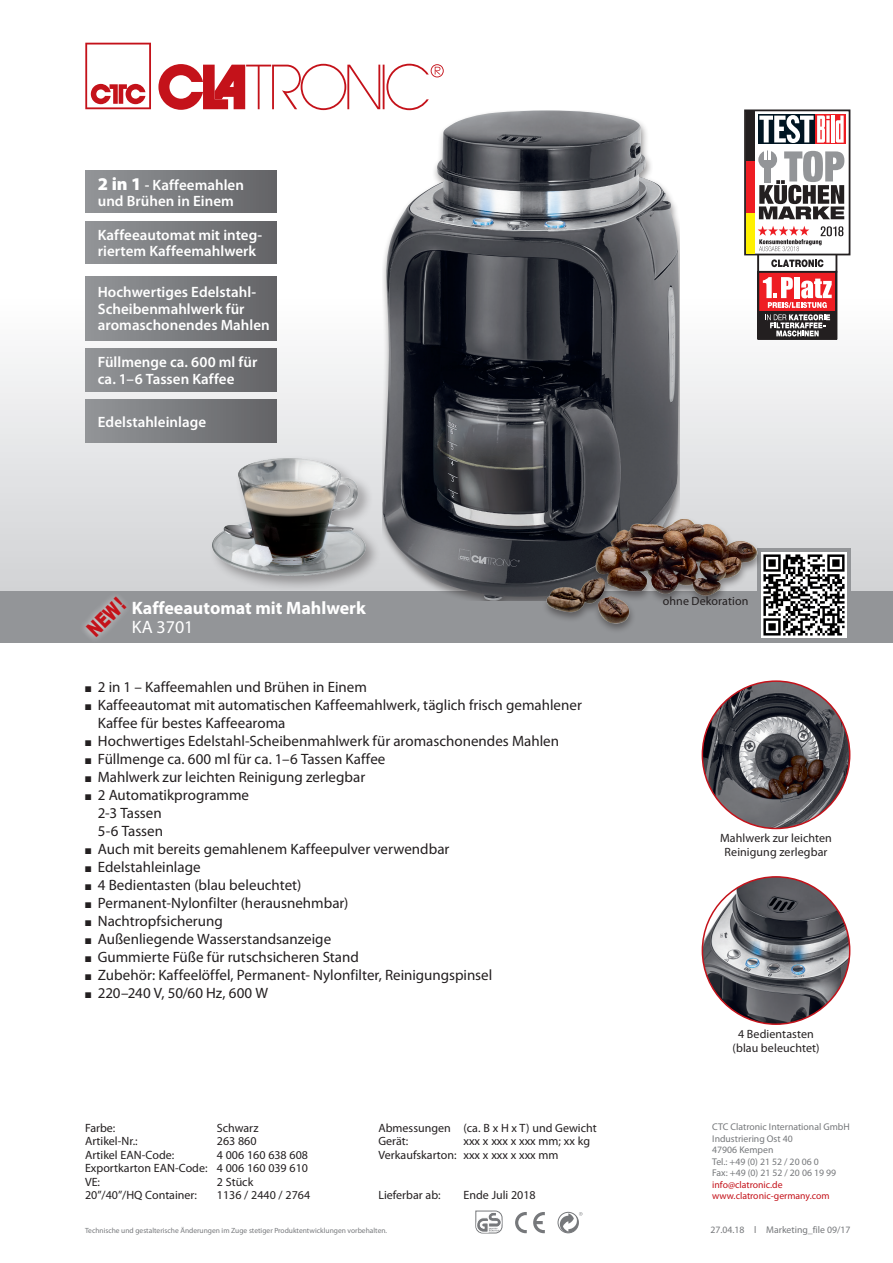
<style>
.page{position:relative;width:893px;height:1263px;background:#fff}
.page>*{position:absolute;margin:0;border:0;box-sizing:border-box;transform-origin:0 0}
.t1{font:900 21px "Arial";color:#c4121a;scale:.7 1}
.t2{font:700 18px "Myriad Pro";color:#fff}
.t3{font:18px "Myriad Pro";color:#fff}
.t4{font:15px/18px "Myriad Pro";color:#231f20}
.t5{font:600 15px/16.5px "Myriad Pro";color:#fff}
.t6{font:12px/13.5px "Myriad Pro";color:#231f20}
.t7{font:9.75px/11.6px "Myriad Pro";color:#76787b}
.t8{font:9.75px/11.6px "Myriad Pro";color:#c4121a}
.t9{font:7.5px "Myriad Pro";color:#76787b}
.s1{font-weight:900;font-size:18px}
</style>
<div class="page">
<div style="left:0;top:298px;width:893px;height:297px;background:linear-gradient(to bottom,#fbfbfb,#d0d2d4)"></div>
<svg style="left:515px;top:1212px;width:12px;height:21px"></svg>
<svg style="left:533px;top:1212px;width:12px;height:21px"></svg>
<div style="left:558px;top:1212px;width:21px;height:21px;border:1px solid #76787b;border-radius:50%"></div>
<svg style="left:560px;top:1212px;width:23px;height:21px"></svg>
<svg style="left:765px;top:549px;width:85px;height:42px"></svg>
<svg style="left:158px;top:64px;width:286px;height:46px"></svg>
<svg style="left:85px;top:43px;width:66px;height:66px"></svg>
<div style="left:0;top:591px;width:893px;height:51px;background:#939598"></div>
<svg style="left:475px;top:1210px;width:27px;height:23px"></svg>
<svg style="left:75px;top:586px;width:62px;height:57px"></svg>
<img style="left:761px;top:553px;width:85px;height:85px">
<img style="left:702px;top:681px;width:148px;height:147px;border-radius:74px">
<img style="left:381px;top:110px;width:298px;height:491px">
<div style="left:541px;top:517px;width:224px;height:117px;background:#231f20;opacity:.5"></div>
<img style="left:542px;top:516px;width:220px;height:110px">
<div style="left:209px;top:454px;width:172px;height:138px;background:#231f20;opacity:.4"></div>
<img style="left:209px;top:455px;width:159px;height:124px">
<img style="left:702px;top:877px;width:148px;height:147px;border-radius:74px">
<svg style="left:754px;top:112px;width:92px;height:140px"></svg>
<div style="left:744px;top:109px;width:106px;height:146px;border:2px solid #231f20"></div>
<div style="left:746px;top:111px;width:8px;height:52px;background:#231f20"></div>
<div style="left:746px;top:162px;width:8px;height:51px;background:#ee1d23"></div>
<div style="left:746px;top:213px;width:8px;height:41px;background:#fff101"></div>
<div style="left:758px;top:114px;width:87px;height:30px;background:#001522"></div>
<div style="left:815px;top:114px;width:30px;height:30px;background:#ee1d23"></div>
<svg style="left:759px;top:115px;width:85px;height:104px"></svg>
<svg style="left:756px;top:226px;width:87px;height:115px"></svg>
<div style="left:85px;top:221px;width:191px;height:43px;background:linear-gradient(to right,#939598,#636467)"></div>
<div style="left:85px;top:349px;width:191px;height:42px;background:linear-gradient(to right,#939598,#636467)"></div>
<div style="left:85px;top:400px;width:191px;height:42px;background:linear-gradient(to right,#939598,#636467)"></div>
<div style="left:85px;top:276px;width:191px;height:64px;background:linear-gradient(to right,#939598,#636467)"></div>
<div style="left:85px;top:170px;width:191px;height:43px;background:linear-gradient(to right,#939598,#636467)"></div>
<p class="t5" style="left:98px;top:176px;width:148px"><span class="s1">2 in 1</span> - Kaffeemahlen und Brühen in Einem</p>
<p class="t5" style="left:98px;top:226px;width:166px">Kaffeeautomat mit integ&shy;riertem Kaffeemahlwerk</p>
<p class="t5" style="left:98px;top:284px;width:173px">Hochwertiges Edelstahl-<br>Scheibenmahlwerk für aromaschonendes Mahlen</p>
<p class="t5" style="left:98px;top:354px;width:161px">Füllmenge ca. 600 ml für ca. 1–6 Tassen Kaffee</p>
<p class="t5" style="left:98px;top:413px;width:110px">Edelstahleinlage</p>
<h1 class="t1" style="left:80px;top:622px;width:65px;rotate:-45deg">NEW!</h1>
<p class="t2" style="left:132px;top:596px;width:236px">Kaffeeautomat mit Mahlwerk</p>
<p class="t3" style="left:132px;top:616px;width:63px">KA 3701</p>
<p class="t4" style="left:85px;top:677px;width:283px">■ 2 in 1 – Kaffeemahlen und Brühen in Einem</p>
<p class="t4" style="left:98px;top:695px;width:486px;text-indent:-13px">■ Kaffeeautomat mit automatischen Kaffeemahlwerk, täglich frisch gemahlener<br>Kaffee für bestes Kaffeearoma</p>
<p class="t4" style="left:85px;top:731px;width:476px">■ Hochwertiges Edelstahl-Scheibenmahlwerk für aromaschonendes Mahlen</p>
<p class="t4" style="left:85px;top:749px;width:302px">■ Füllmenge ca. 600 ml für ca. 1–6 Tassen Kaffee</p>
<p class="t4" style="left:85px;top:767px;width:282px">■ Mahlwerk zur leichten Reinigung zerlegbar</p>
<p class="t4" style="left:98px;top:785px;width:153px;text-indent:-13px">■ 2 Automatikprogramme<br>2-3 Tassen<br>5-6 Tassen</p>
<p class="t4" style="left:85px;top:839px;width:366px">■ Auch mit bereits gemahlenem Kaffeepulver verwendbar</p>
<p class="t4" style="left:85px;top:857px;width:117px">■ Edelstahleinlage</p>
<p class="t4" style="left:85px;top:875px;width:218px">■ 4 Bedientasten (blau beleuchtet)</p>
<p class="t4" style="left:85px;top:893px;width:265px">■ Permanent-Nylonfilter (herausnehmbar)</p>
<p class="t4" style="left:85px;top:911px;width:139px">■ Nachtropfsicherung</p>
<p class="t4" style="left:85px;top:929px;width:248px">■ Außenliegende Wasserstandsanzeige</p>
<p class="t4" style="left:85px;top:947px;width:275px">■ Gummierte Füße für rutschsicheren Stand</p>
<p class="t4" style="left:85px;top:965px;width:409px">■ Zubehör: Kaffeelöffel, Permanent- Nylonfilter, Reinigungspinsel</p>
<p class="t4" style="left:85px;top:983px;width:185px">■ 220–240 V, 50/60 Hz, 600 W</p>
<p class="t6" style="left:85px;top:1121px;width:32px">Farbe:</p>
<p class="t6" style="left:217px;top:1121px;width:43px">Schwarz</p>
<p class="t6" style="left:85px;top:1134px;width:54px">Artikel-Nr.:</p>
<p class="t6" style="left:217px;top:1134px;width:41px">263 860</p>
<p class="t6" style="left:85px;top:1148px;width:91px">Artikel EAN-Code:</p>
<p class="t6" style="left:85px;top:1148px;width:225px;text-align:justify;text-indent:132px">4 006 160 638 608<br>Exportkarton EAN-Code: 4 006 160 039 610<br>VE:</p>
<p class="t6" style="left:217px;top:1175px;width:38px">2 Stück</p>
<p class="t6" style="left:85px;top:1188px;width:114px">20”/40”/HQ Container:</p>
<p class="t6" style="left:217px;top:1188px;width:95px">1136 / 2440 / 2764</p>
<p class="t6" style="left:378px;top:1121px;width:220px">Abmessungen (ca. B x H x T) und Gewicht<br>Gerät:</p>
<p class="t6" style="left:378px;top:1134px;width:213px;text-indent:85px">xxx x xxx x xxx mm; xx kg<br>Verkaufskarton: xxx x xxx x xxx mm</p>
<p class="t6" style="left:378px;top:1188px;width:64px">Lieferbar ab:</p>
<p class="t6" style="left:463px;top:1188px;width:74px">Ende Juli 2018</p>
<p class="t9" style="left:85px;top:1226px;width:304px">Technische und gestalterische Änderungen im Zuge stetiger Produktentwicklungen vorbehalten.</p>
<p class="t6" style="left:663px;top:594px;width:87px">ohne Dekoration</p>
<p class="t6" style="left:720px;top:831px;width:113px;text-align:center">Mahlwerk zur leichten<br>Reinigung zerlegbar</p>
<p class="t6" style="left:733px;top:1027px;width:88px;text-align:center">4 Bedientasten (blau beleuchtet)</p>
<p class="t7" style="left:712px;top:1121px;width:139px">CTC Clatronic International GmbH<br>Industriering Ost 40<br>47906 Kempen<br>Tel.: +49 (0) 21 52 / 20 06 0<br>Fax: +49 (0) 21 52 / 20 06 19 99</p>
<p class="t8" style="left:712px;top:1178px;width:119px">info@clatronic.de www.clatronic-germany.com</p>
<p class="t7" style="left:710px;top:1224px;width:142px">27.04.18 l Marketing_file 09/17</p>
</div>
